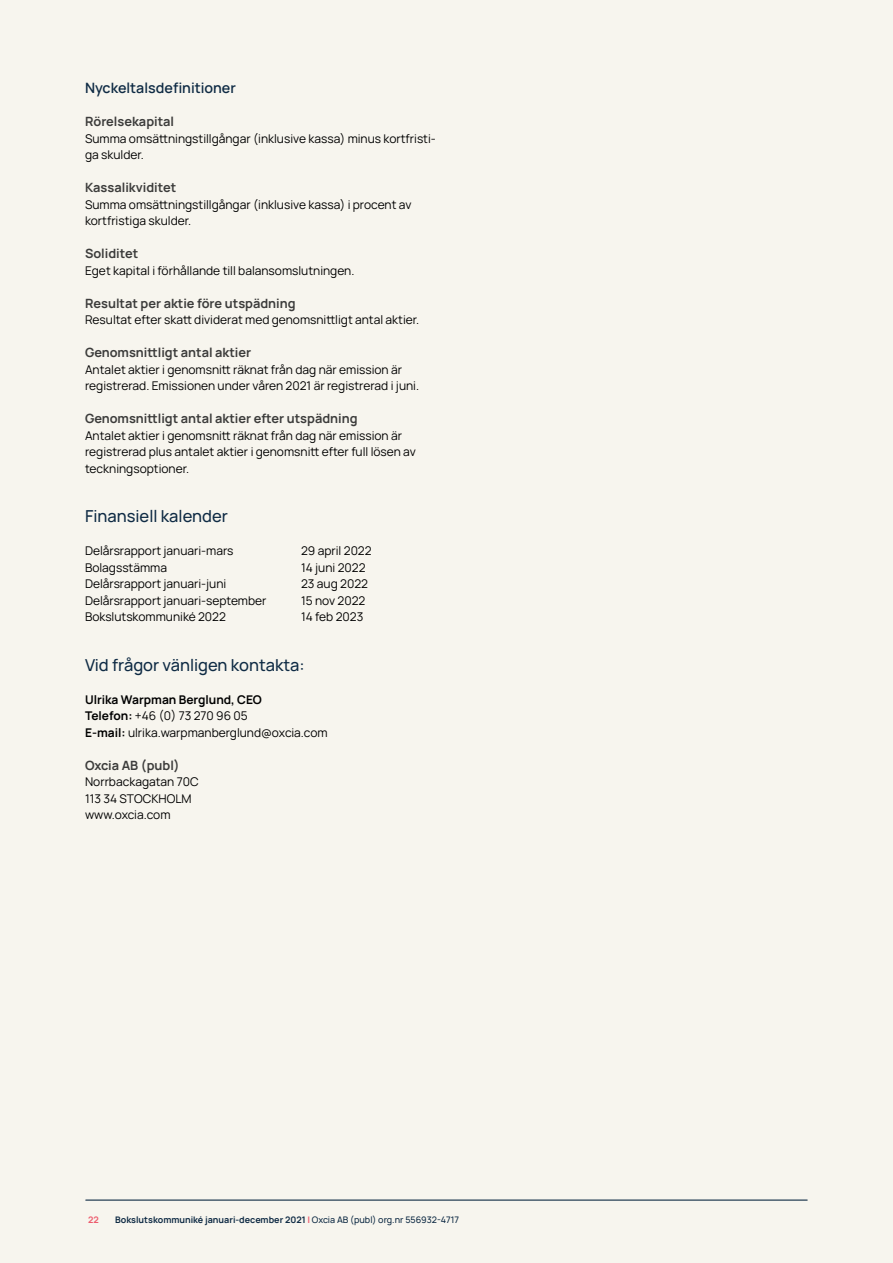
<style>
.page{position:relative;width:893px;height:1263px;background:#f7f5ee}
.page>*{position:absolute;margin:0;border:0;box-sizing:border-box;transform-origin:0 0}
.t1{font:500 16.5px "Manrope";color:#0f2b44}
.t2{font:600 14.25px "Manrope";color:#0f2b44}
.t3{font:700 12.75px "Manrope";color:#3c3c3b}
.t4{font:12px/16.5px "Manrope";color:#000}
.t5{font:700 12px "Manrope";color:#000}
.t6{font:700 9px "Manrope";color:#0f2b44}
.t7{font:700 9px "Manrope";color:#ed5a6c}
.s1{font-weight:700}
.s2{color:#ed5a6c}
.s3{font-weight:500}
</style>
<div class="page">
<hr style="left:86px;top:1199px;width:721px;height:2px;background:#0f2b44">
<h3 class="t2" style="left:85px;top:78px;width:152px">Nyckeltalsdefinitioner</h3>
<h4 class="t3" style="left:85px;top:112px;width:91px">Rörelsekapital</h4>
<p class="t4" style="left:85px;top:129px;width:352px">Summa omsättningstillgångar (inklusive kassa) minus kortfristi&shy;ga skulder.</p>
<h4 class="t3" style="left:85px;top:178px;width:93px">Kassalikviditet</h4>
<p class="t4" style="left:85px;top:195px;width:328px">Summa omsättningstillgångar (inklusive kassa) i procent av kortfristiga skulder.</p>
<h4 class="t3" style="left:85px;top:244px;width:55px">Soliditet</h4>
<p class="t4" style="left:85px;top:261px;width:271px">Eget kapital i förhållande till balansomslutningen.</p>
<h4 class="t3" style="left:85px;top:294px;width:212px">Resultat per aktie före utspädning</h4>
<p class="t4" style="left:85px;top:311px;width:336px">Resultat efter skatt dividerat med genomsnittligt antal aktier.</p>
<h4 class="t3" style="left:85px;top:343px;width:168px">Genomsnittligt antal aktier</h4>
<p class="t4" style="left:85px;top:360px;width:336px">Antalet aktier i genomsnitt räknat från dag när emission är registrerad. Emissionen under våren 2021 är registrerad i juni.</p>
<h4 class="t3" style="left:85px;top:409px;width:274px">Genomsnittligt antal aktier efter utspädning</h4>
<p class="t4" style="left:85px;top:426px;width:332px">Antalet aktier i genomsnitt räknat från dag när emission är registrerad plus antalet aktier i genomsnitt efter full lösen av teckningsoptioner.</p>
<h2 class="t1" style="left:85px;top:504px;width:144px">Finansiell kalender</h2>
<p class="t4" style="left:85px;top:542px;width:150px">Delårsrapport januari-mars</p>
<p class="t4" style="left:301px;top:542px;width:72px">29 april 2022</p>
<p class="t4" style="left:85px;top:558px;width:84px">Bolagsstämma</p>
<p class="t4" style="left:301px;top:558px;width:66px">14 juni 2022</p>
<p class="t4" style="left:85px;top:575px;width:143px">Delårsrapport januari-juni</p>
<p class="t4" style="left:301px;top:575px;width:69px">23 aug 2022</p>
<p class="t4" style="left:85px;top:591px;width:183px">Delårsrapport januari-september</p>
<p class="t4" style="left:301px;top:591px;width:66px">15 nov 2022</p>
<p class="t4" style="left:85px;top:608px;width:142px">Bokslutskommuniké 2022</p>
<p class="t4" style="left:301px;top:608px;width:64px">14 feb 2023</p>
<h2 class="t1" style="left:85px;top:653px;width:221px">Vid frågor vänligen kontakta:</h2>
<p class="t5" style="left:85px;top:691px;width:178px">Ulrika Warpman Berglund, CEO</p>
<p class="t4" style="left:85px;top:707px;width:164px"><span class="s1">Telefon:</span> +46 (0) 73 270 96 05</p>
<p class="t4" style="left:85px;top:723px;width:244px"><span class="s1">E-mail:</span> ulrika.warpmanberglund@oxcia.com</p>
<h4 class="t3" style="left:85px;top:756px;width:96px">Oxcia AB (publ)</h4>
<p class="t4" style="left:85px;top:773px;width:115px">Norrbackagatan 70C</p>
<p class="t4" style="left:85px;top:789px;width:108px">113 34 STOCKHOLM</p>
<p class="t4" style="left:85px;top:806px;width:87px">www.oxcia.com</p>
<p class="t7" style="left:88px;top:1213px;width:12px">22</p>
<p class="t6" style="left:115px;top:1213px;width:345px">Bokslutskommuniké januari-december 2021 <span class="s2">|</span> <span class="s3">Oxcia AB (publ) org.nr 556932-4717</span></p>
</div>
